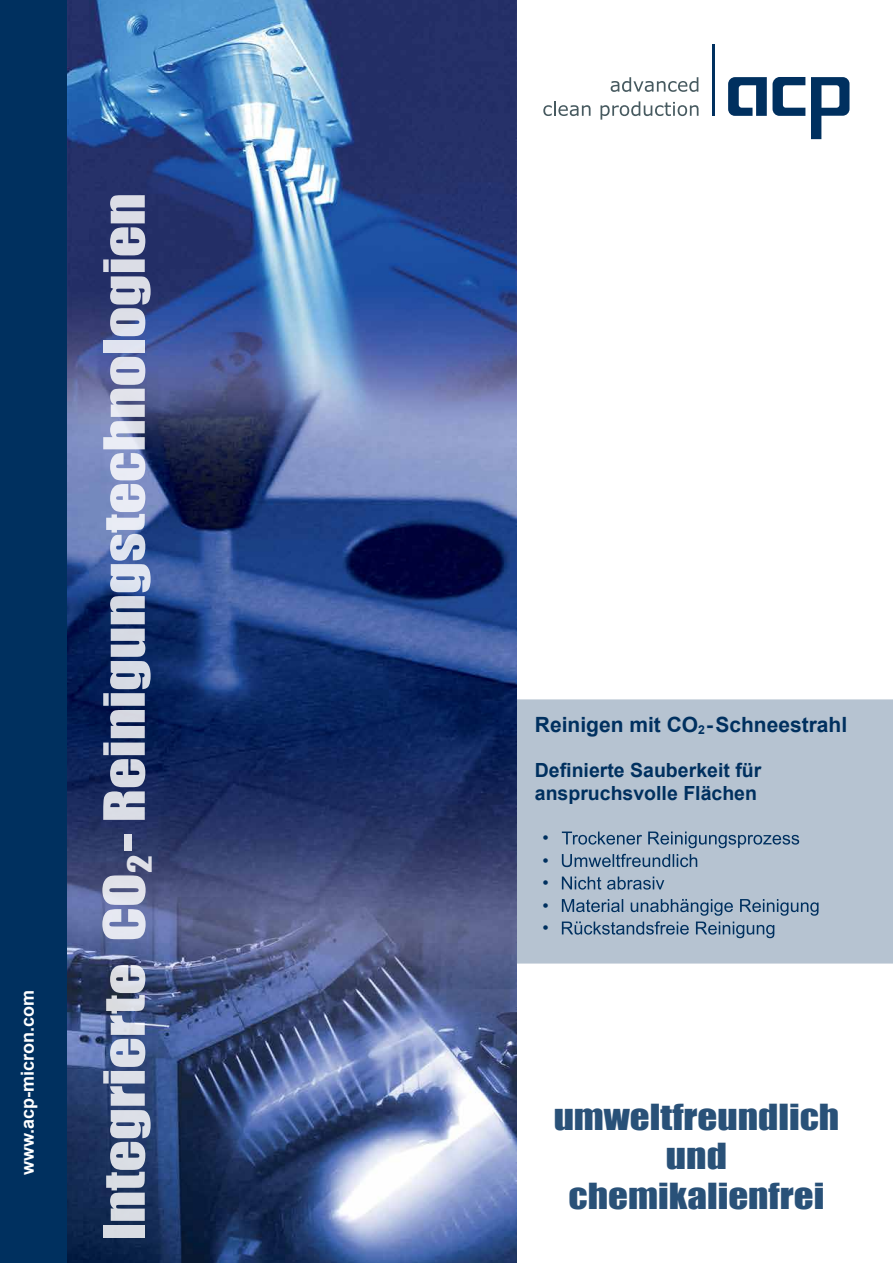
<style>
.page{position:relative;width:893px;height:1263px;background:#fff}
.page>*{position:absolute;margin:0;border:0;box-sizing:border-box;transform-origin:0 0}
.t1{font:52.5px "Impact";color:#fff;scale:1.18 1}
.t2{font:33px/39.6px "Impact";color:#00305f;text-align:center;scale:1.18 1}
.t3{font:700 21px "Arial";color:#00305f}
.t4{font:700 19.5px/23.4px "Arial";color:#00305f}
.t5{font:700 18px "Arial";color:#fff}
.t6{font:18px/22.5px "Arial";color:#00305f;text-align:justify}
</style>
<div class="page">
<div style="left:517px;top:699px;width:376px;height:265px;background:#b6c3d1"></div>
<svg style="left:562px;top:831px;width:237px;height:17px"></svg>
<svg style="left:562px;top:854px;width:135px;height:13px"></svg>
<svg style="left:562px;top:876px;width:102px;height:14px"></svg>
<svg style="left:562px;top:899px;width:256px;height:39px"></svg>
<img style="left:66px;top:0;width:451px;height:1263px">
<hr style="left:712px;top:44px;width:3px;height:72px;background:#00305f">
<svg style="left:543px;top:101px;width:47px;height:15px"></svg>
<svg style="left:600px;top:101px;width:98px;height:19px"></svg>
<svg style="left:611px;top:77px;width:87px;height:15px"></svg>
<svg style="left:811px;top:77px;width:38px;height:62px"></svg>
<svg style="left:728px;top:77px;width:77px;height:39px"></svg>
<div style="left:0;top:0;width:66px;height:1263px;background:#00305f"></div>
<p class="t5" style="left:16px;top:1175px;width:187px;rotate:-90deg">www.acp-micron.com</p>
<h1 class="t1" style="left:83px;top:1241px;width:889px;rotate:-90deg">Integrierte CO<sub>2</sub>- Reinigungstechnologien</h1>
<p class="t3" style="left:535px;top:711px;width:314px">Reinigen mit CO<sub>2</sub>-Schneestrahl</p>
<p class="t4" style="left:535px;top:759px;width:228px">Definierte Sauberkeit für anspruchsvolle Flächen</p>
<p class="t6" style="left:542px;top:827px;width:8px">• • • • •</p>
<h2 class="t2" style="left:553px;top:1096px;width:244px">umweltfreundlich und chemikalienfrei</h2>
</div>
